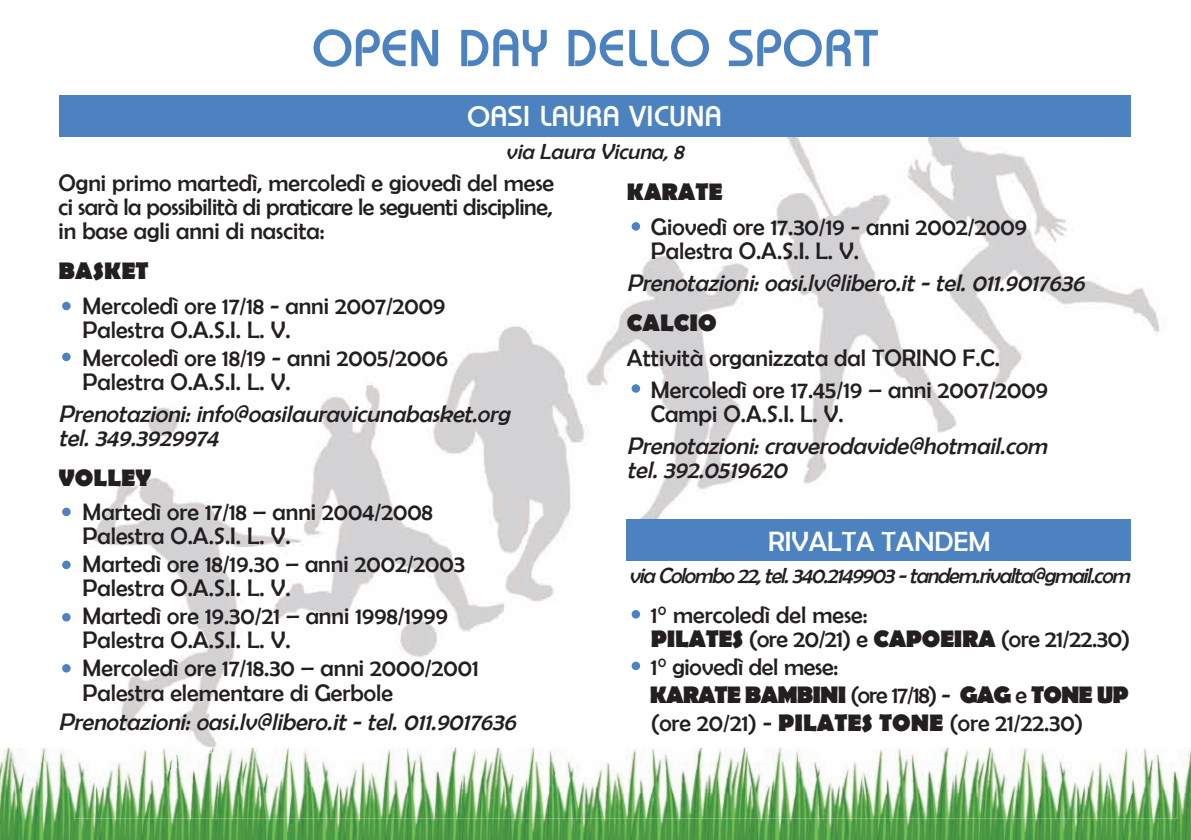
<style>
.page{position:relative;width:1191px;height:840px;background:#fff}
.page>*{position:absolute;margin:0;border:0;box-sizing:border-box;transform-origin:0 0}
.t1{font:700 50px "Bimini";letter-spacing:.05em;color:#4c82c0}
.t2{font:700 28px "Bimini";letter-spacing:.05em;color:#fff}
.t3{font:28px "Berlin Sans FB";color:#fff}
.t4{font:24px/24px "Berlin Sans FB";color:#231f20}
.t5{font:italic 24px/24px "Berlin Sans FB";color:#231f20}
.t6{font:700 24px "Berlin Sans FB";color:#231f20}
.t7{font:italic 22px "Berlin Sans FB";color:#231f20}
.s1{font-weight:700}
</style>
<div class="page">
<img style="left:74px;top:136px;width:1086px;height:611px">
<div style="left:59px;top:95px;width:1072px;height:41px;background:#4c82c0"></div>
<div style="left:626px;top:519px;width:505px;height:41px;background:#4c82c0"></div>
<div style="left:62px;top:302px;width:9px;height:8px;background:#4c82c0;border-radius:50%"></div>
<div style="left:631px;top:222px;width:9px;height:9px;background:#4c82c0;border-radius:50%"></div>
<svg style="left:631px;top:384px;width:9px;height:9px"></svg>
<div style="left:631px;top:610px;width:9px;height:8px;background:#4c82c0;border-radius:50%"></div>
<div style="left:631px;top:661px;width:9px;height:9px;background:#4c82c0;border-radius:50%"></div>
<div style="left:62px;top:507px;width:9px;height:9px;background:#4c82c0;border-radius:50%"></div>
<div style="left:62px;top:560px;width:9px;height:9px;background:#4c82c0;border-radius:50%"></div>
<div style="left:62px;top:613px;width:9px;height:8px;background:#4c82c0;border-radius:50%"></div>
<div style="left:62px;top:664px;width:9px;height:8px;background:#4c82c0;border-radius:50%"></div>
<div style="left:62px;top:352px;width:9px;height:9px;background:#4c82c0;border-radius:50%"></div>
<img style="left:0;top:747px;width:1191px;height:93px">
<img style="left:74px;top:747px;width:1103px;height:71px">
<img style="left:131px;top:747px;width:91px;height:34px">
<h1 class="t1" style="left:313px;top:18px;width:566px">OPEN DAY DELLO SPORT</h1>
<p class="t2" style="left:468px;top:99px;width:254px">OASI LAURA VICUNA</p>
<p class="t7" style="left:505px;top:139px;width:184px">via Laura Vicuna,8</p>
<p class="t4" style="left:59px;top:171px;width:497px;text-align:justify">Ogni primo martedì, mercoledì e giovedì del mese ci sarà la possibilità di praticare le seguenti discipline, in base agli anni di nascita:</p>
<p class="t6" style="left:59px;top:257px;width:92px">BASKET</p>
<p class="t4" style="left:83px;top:294px;width:364px">Mercoledì ore 17/18 - anni 2007/2009<br>Palestra O.A.S.I. L. V.</p>
<p class="t4" style="left:83px;top:346px;width:367px">Mercoledì ore 18/19 - anni 2005/2006<br>Palestra O.A.S.I. L. V.</p>
<p class="t5" style="left:58px;top:401px;width:457px">Prenotazioni:info@oasilauravicunabasket.org tel.349.3929974</p>
<p class="t6" style="left:59px;top:464px;width:94px">VOLLEY</p>
<p class="t4" style="left:83px;top:500px;width:352px">Martedì ore 17/18 – anni 2004/2008<br>Palestra O.A.S.I. L. V.</p>
<p class="t4" style="left:83px;top:552px;width:384px">Martedì ore 18/19.30 – anni 2002/2003<br>Palestra O.A.S.I. L. V.</p>
<p class="t4" style="left:83px;top:604px;width:367px">Martedì ore 19.30/21 – anni 1998/1999<br>Palestra O.A.S.I. L. V.</p>
<p class="t4" style="left:83px;top:656px;width:398px">Mercoledì ore 17/18.30 – anni 2000/2001<br>Palestra elementare di Gerbole</p>
<p class="t5" style="left:59px;top:710px;width:464px">Prenotazioni:oasi.lv@libero.it- tel.011.9017636</p>
<p class="t6" style="left:627px;top:178px;width:97px">KARATE</p>
<p class="t4" style="left:651px;top:215px;width:378px">Giovedì ore 17.30/19 - anni 2002/2009<br>Palestra O.A.S.I. L. V.</p>
<p class="t5" style="left:627px;top:270px;width:464px">Prenotazioni:oasi.lv@libero.it- tel.011.9017636</p>
<p class="t6" style="left:627px;top:309px;width:91px">CALCIO</p>
<p class="t4" style="left:651px;top:342px;width:399px;line-height:31.6px;text-indent:-24px">Attività organizzata dal TORINO F.C.<br>Mercoledì ore 17.45/19 – anni 2007/2009</p>
<p class="t4" style="left:651px;top:401px;width:194px">Campi O.A.S.I. L. V.</p>
<p class="t5" style="left:627px;top:433px;width:426px">Prenotazioni:craverodavide@hotmail.com tel.392.0519620</p>
<p class="t3" style="left:768px;top:525px;width:224px">RIVALTA TANDEM</p>
<p class="t7" style="left:629px;top:563px;width:507px">via Colombo22,tel.340.2149903-tandem.rivalta@gmail.com</p>
<p class="t4" style="left:651px;top:602px;width:481px">1° mercoledì del mese:<br><span class="s1">PILATES</span> (ore 20/21) e <span class="s1">CAPOEIRA</span> (ore 21/22.30)</p>
<p class="t4" style="left:650px;top:652px;width:480px;line-height:28px">1° giovedì del mese:<br><span class="s1">KARATE BAMBINI</span> (ore 17/18) - <span class="s1">GAG</span> e <span class="s1">TONE UP </span>(ore 20/21) - <span class="s1">PILATES TONE</span> (ore 21/22.30)</p>
</div>
